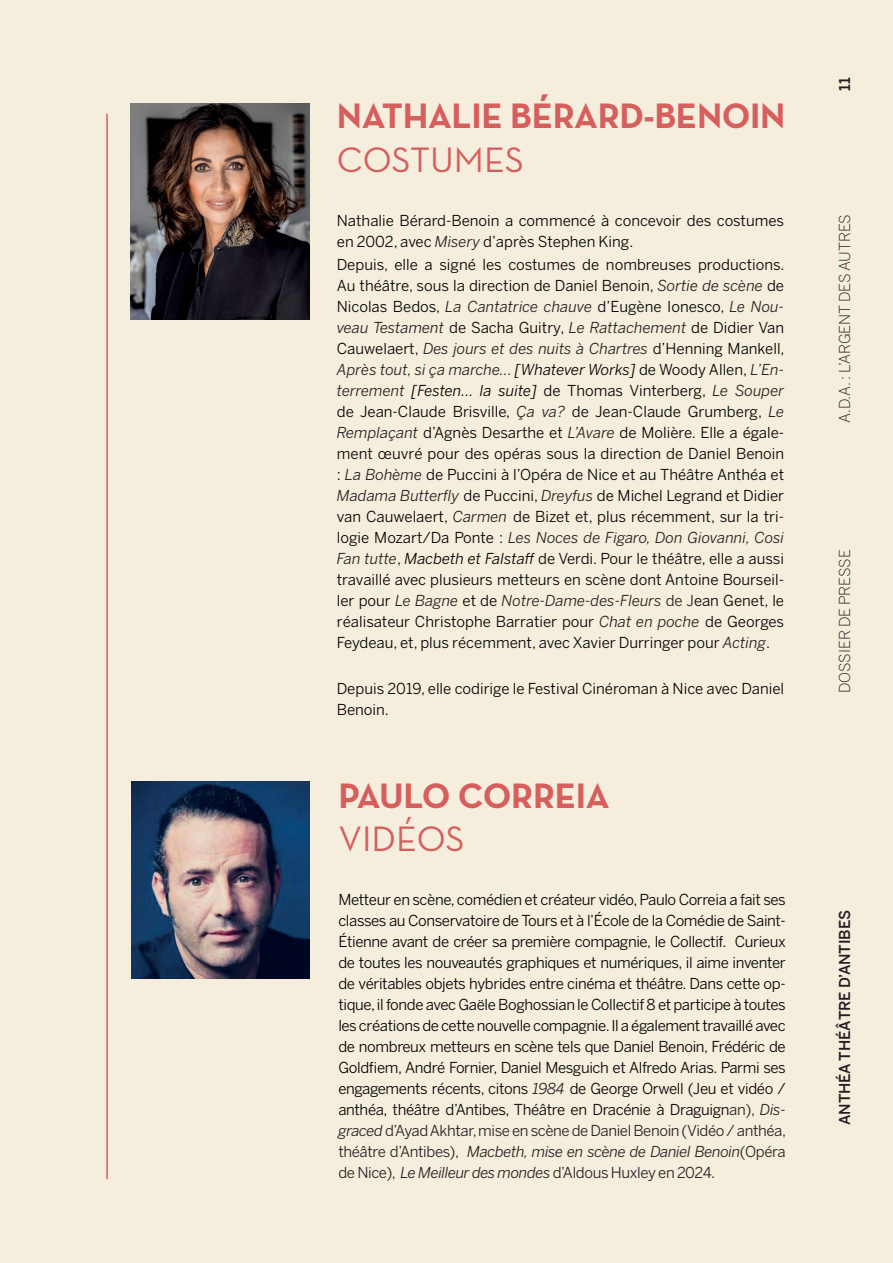
<style>
.page{position:relative;width:893px;height:1263px;background:#f5eedd}
.page>*{position:absolute;margin:0;border:0;box-sizing:border-box;transform-origin:0 0}
.t1{font:700 36px "Neutra Text";letter-spacing:-.01em;color:#d65f5e}
.t2{font:36px "Neutra Text";color:#d65f5e}
.t3{font:15px/21px "Benton Sans";color:#000}
.t4{font:300 15px "Benton Sans";letter-spacing:-.005em;color:#231f20}
.t5{font:500 15px "Benton Sans";letter-spacing:-.005em;color:#231f20}
.s1{font-style:italic;color:#231f20}
.s2{font-style:italic}
.s3{color:#231f20}
</style>
<div class="page">
<img style="left:131px;top:103px;width:178px;height:216px">
<hr style="left:106px;top:114px;width:2px;height:1065px;background:#d65f5e">
<img style="left:131px;top:781px;width:179px;height:197px">
<h1 class="t1" style="left:337px;top:94px;width:450px">NATHALIE BÉRARD-BENOIN</h1>
<h1 class="t2" style="left:337px;top:137px;width:189px">COSTUMES</h1>
<p class="t3" style="left:337px;top:210px;width:449px">Nathalie Bérard-Benoin a commencé à concevoir des costumes en 2002, avec <span class="s1">Misery</span> d’après Stephen King.</p>
<p class="t3" style="left:337px;top:254px;width:449px;text-align:justify">Depuis, elle a signé les costumes de nombreuses productions.<br>Au théâtre, sous la direction de Daniel Benoin, <span class="s1">Sortie de scène</span> de Nicolas Bedos, <span class="s1">La Cantatrice chauve</span> d’Eugène Ionesco, <span class="s1">Le Nou&shy;veau Testament</span> de Sacha Guitry, <span class="s1">Le Rattachement</span> de Didier Van Cauwelaert, <span class="s1">Des jours et des nuits à Chartres</span> d’Henning Mankell, <span class="s1">Après tout, si ça marche...</span> <span class="s2">[Whatever Works]</span> de Woody Allen, <span class="s1">L’En&shy;terrement</span> <span class="s2">[Festen... la suite]</span> de Thomas Vinterberg, <span class="s1">Le Souper </span>de Jean-Claude Brisville, <span class="s1">Ça va?</span> de Jean-Claude Grumberg, <span class="s1">Le Remplaçant</span> d’Agnès Desarthe et <span class="s1">L’Avare</span> de Molière. Elle a égale&shy;ment œuvré pour des opéras sous la direction de Daniel Benoin : <span class="s1">La Bohème</span> de Puccini à l’Opéra de Nice et au Théâtre Anthéa et <span class="s1">Madama Butterfly</span> de Puccini, <span class="s1">Dreyfus</span> de Michel Legrand et Didier van Cauwelaert, <span class="s1">Carmen</span> de Bizet et, plus récemment, sur la tri&shy;logie Mozart/Da Ponte : <span class="s1">Les Noces de Figaro, Don Giovanni, Cosi Fan tutte</span>, <span class="s2">Macbeth et Falstaff</span> de Verdi. Pour le théâtre, elle a aussi travaillé avec plusieurs metteurs en scène dont Antoine Bourseil&shy;ler pour <span class="s1">Le Bagne</span> et de <span class="s1">Notre-Dame-des-Fleurs</span> <span class="s3">de J</span>ean Genet, le réalisateur Christophe Barratier pour <span class="s1">Chat en poche</span> de Georges Feydeau, et, plus récemment, avec Xavier Durringer pour <span class="s1">Acting</span>.</p>
<p class="t3" style="left:337px;top:678px;width:449px">Depuis 2019, elle codirige le Festival Cinéroman à Nice avec Daniel<br>Benoin.</p>
<h1 class="t1" style="left:338px;top:773px;width:273px">PAULO CORREIA</h1>
<h1 class="t2" style="left:338px;top:817px;width:128px">VIDÉOS</h1>
<p class="t3" style="left:338px;top:889px;width:449px;text-align:justify">Metteur en scène, comédien et créateur vidéo, Paulo Correia a fait ses classes au Conservatoire de Tours et à l’École de la Comédie de Saint-Étienne avant de créer sa première compagnie, le Collectif. Curieux de toutes les nouveautés graphiques et numériques, il aime inventer de véritables objets hybrides entre cinéma et théâtre. Dans cette op&shy;tique, il fonde avec Gaële Boghossian le Collectif 8 et participe à toutes les créations de cette nouvelle compagnie. Il a également travaillé avec de nombreux metteurs en scène tels que Daniel Benoin, Frédéric de Goldfiem, André Fornier, Daniel Mesguich et Alfredo Arias. Parmi ses engagements récents, citons <span class="s1">1984</span> de George Orwell (Jeu et vidéo / anthéa, théâtre d’Antibes, Théâtre en Dracénie à Draguign<span class="s3">an),</span> <span class="s1">Dis&shy;graced</span> <span class="s3">d’Ayad Akhtar, mise en scène de Daniel Benoin (Vidéo / anthéa, théâtre d’Antibes),</span> <span class="s1">Macbeth, mise en scène de Daniel Benoin</span><span class="s3">(Opéra de Nice),</span> <span class="s1">Le Meilleur des mondes</span> <span class="s3">d’Aldous Huxley en 2024.</span></p>
<p class="t5" style="left:836px;top:91px;width:15px;rotate:-90deg">11</p>
<p class="t4" style="left:836px;top:423px;width:210px;rotate:-90deg">A.D.A. : L’ARGENT DES AUTRES</p>
<p class="t4" style="left:836px;top:693px;width:145px;rotate:-90deg">DOSSIER DE PRESSE</p>
<p class="t5" style="left:836px;top:1125px;width:217px;rotate:-90deg">ANTHÉA THÉÂTRE D’ANTIBES</p>
</div>
